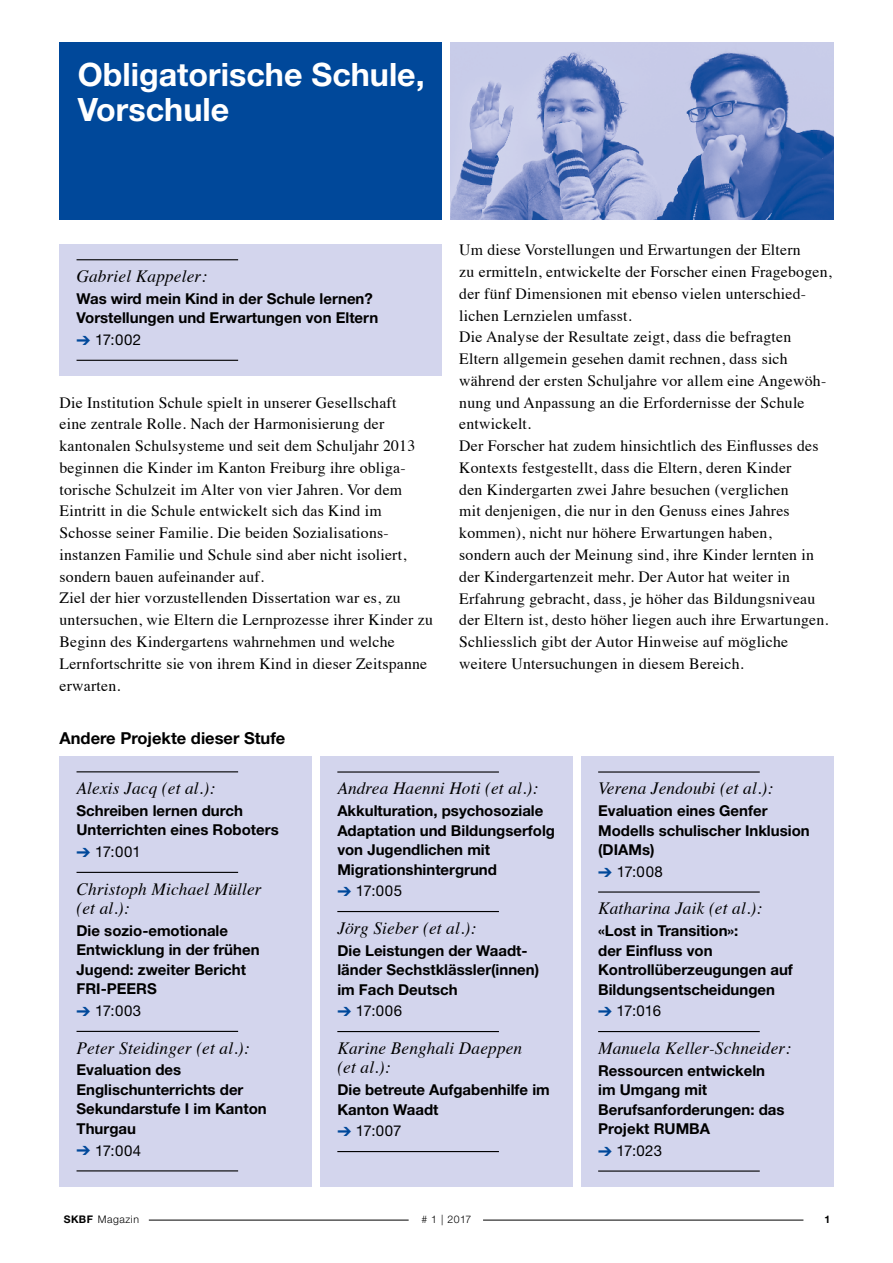
<style>
.page{position:relative;width:893px;height:1263px;background:#fff}
.page>*{position:absolute;margin:0;border:0;box-sizing:border-box;transform-origin:0 0}
.t1{font:700 32.25px/35.4px "Helvetica Neue LT";color:#fff}
.t2{font:italic 17.25px/19.5px "Times";letter-spacing:.01em;color:#000}
.t3{font:700 16.5px "Helvetica Neue LT";color:#000}
.t4{font:15.75px/21.8px "Times";letter-spacing:.015em;color:#000}
.t5{font:700 15px/19.5px "Helvetica Neue LT";color:#000}
.t6{font:15px "Helvetica Neue LT";letter-spacing:.025em;color:#000}
.t7{font:300 10.5px "Helvetica Neue LT";letter-spacing:.05em;color:#000}
.t8{font:700 10.5px "Helvetica Neue LT";color:#000}
.s1{color:#00489a}
.s2{font-weight:700}
</style>
<div class="page">
<div style="left:60px;top:244px;width:382px;height:132px;background:#d3d5ed"></div>
<hr style="left:77px;top:259px;width:161px;height:1px;background:#000">
<hr style="left:77px;top:360px;width:161px;height:1px;background:#000">
<div style="left:60px;top:757px;width:252px;height:429px;background:#d3d5ed"></div>
<hr style="left:77px;top:771px;width:161px;height:1px;background:#000">
<hr style="left:77px;top:872px;width:161px;height:1px;background:#000">
<hr style="left:77px;top:1031px;width:161px;height:1px;background:#000">
<hr style="left:77px;top:1170px;width:161px;height:1px;background:#000">
<div style="left:320px;top:757px;width:253px;height:430px;background:#d3d5ed"></div>
<hr style="left:337px;top:771px;width:162px;height:1px;background:#000">
<hr style="left:337px;top:911px;width:162px;height:1px;background:#000">
<hr style="left:337px;top:1031px;width:162px;height:1px;background:#000">
<hr style="left:337px;top:1151px;width:162px;height:1px;background:#000">
<div style="left:581px;top:757px;width:252px;height:430px;background:#d3d5ed"></div>
<hr style="left:598px;top:771px;width:162px;height:1px;background:#000">
<hr style="left:598px;top:891px;width:162px;height:1px;background:#000">
<hr style="left:598px;top:1031px;width:162px;height:1px;background:#000">
<hr style="left:598px;top:1170px;width:162px;height:1px;background:#000">
<div style="left:60px;top:43px;width:382px;height:177px;background:#00489a"></div>
<hr style="left:483px;top:1220px;width:320px;height:1px;background:#000">
<hr style="left:149px;top:1220px;width:260px;height:1px;background:#000">
<img style="left:451px;top:43px;width:382px;height:177px">
<h1 class="t1" style="left:78px;top:56px;width:348px">Obligatorische Schule,<br>Vorschule</h1>
<p class="t2" style="left:77px;top:265px;width:132px">Gabriel Kappeler:</p>
<p class="t5" style="left:77px;top:288px;width:303px">Was wird mein Kind in der Schule lernen?<br>Vorstellungen und Erwartungen von Eltern</p>
<p class="t6" style="left:77px;top:331px;width:66px"><span class="s1">➔</span> 17:002</p>
<p class="t4" style="left:60px;top:390px;width:375px">Die Institution Schule spielt in unserer Gesellschaft<br>eine zentrale Rolle. Nach der Harmonisierung der kantonalen Schulsysteme und seit dem Schuljahr 2013 beginnen die Kinder im Kanton Freiburg ihre obliga&shy;torische Schulzeit im Alter von vier Jahren. Vor dem Eintritt in die Schule entwickelt sich das Kind im Schosse seiner Familie. Die beiden Sozialisations&shy;instanzen Familie und Schule sind aber nicht isoliert, sondern bauen aufeinander auf.<br>Ziel der hier vorzustellenden Dissertation war es, zu untersuchen, wie Eltern die Lernprozesse ihrer Kinder zu Beginn des Kindergartens wahrnehmen und welche Lernfortschritte sie von ihrem Kind in dieser Zeitspanne erwarten.</p>
<p class="t3" style="left:60px;top:728px;width:227px">Andere Projekte dieser Stufe</p>
<p class="t4" style="left:459px;top:238px;width:374px">Um diese Vorstellungen und Erwartungen der Eltern<br>zu ermitteln, entwickelte der Forscher einen Fragebogen, der fünf Dimensionen mit ebenso vielen unterschied&shy;lichen Lernzielen umfasst.<br>Die Analyse der Resultate zeigt, dass die befragten Eltern allgemein gesehen damit rechnen, dass sich während der ersten Schuljahre vor allem eine Angewöh&shy;nung und Anpassung an die Erfordernisse der Schule entwickelt.<br>Der Forscher hat zudem hinsichtlich des Einflusses des Kontexts festgestellt, dass die Eltern, deren Kinder<br>den Kindergarten zwei Jahre besuchen (verglichen<br>mit denjenigen, die nur in den Genuss eines Jahres kommen), nicht nur höhere Erwartungen haben,<br>sondern auch der Meinung sind, ihre Kinder lernten in der Kindergartenzeit mehr. Der Autor hat weiter in Erfahrung gebracht, dass, je höher das Bildungsniveau der Eltern ist, desto höher liegen auch ihre Erwartungen.<br>Schliesslich gibt der Autor Hinweise auf mögliche weitere Untersuchungen in diesem Bereich.</p>
<p class="t2" style="left:77px;top:777px;width:140px">Alexis Jacq (et al.):</p>
<p class="t5" style="left:77px;top:800px;width:204px">Schreiben lernen durch<br>Unterrichten eines Roboters</p>
<p class="t6" style="left:77px;top:843px;width:66px"><span class="s1">➔</span> 17:001</p>
<p class="t2" style="left:77px;top:878px;width:187px">Christoph Michael Müller (et al.):</p>
<p class="t5" style="left:77px;top:920px;width:185px">Die sozio-emotionale<br>Entwicklung in der frühen<br>Jugend: zweiter Bericht<br>FRI-PEERS</p>
<p class="t6" style="left:77px;top:1002px;width:66px"><span class="s1">➔</span> 17:003</p>
<p class="t2" style="left:77px;top:1037px;width:174px">Peter Steidinger (et al.):</p>
<p class="t5" style="left:77px;top:1060px;width:192px">Evaluation des<br>Englischunterrichts der<br>Sekundarstufe I im Kanton<br>Thurgau</p>
<p class="t6" style="left:77px;top:1141px;width:66px"><span class="s1">➔</span> 17:004</p>
<p class="t2" style="left:337px;top:778px;width:202px">Andrea Haenni Hoti (et al.):</p>
<p class="t5" style="left:337px;top:801px;width:219px">Akkulturation, psychosoziale<br>Adaptation und Bildungserfolg von Jugendlichen mit<br>Migrationshintergrund</p>
<p class="t6" style="left:337px;top:882px;width:66px"><span class="s1">➔</span> 17:005</p>
<p class="t2" style="left:337px;top:917px;width:140px">Jörg Sieber (et al.):</p>
<p class="t5" style="left:337px;top:940px;width:203px">Die Leistungen der Waadt&shy;länder Sechstklässler(innen) im Fach Deutsch</p>
<p class="t6" style="left:337px;top:1002px;width:66px"><span class="s1">➔</span> 17:006</p>
<p class="t2" style="left:337px;top:1037px;width:186px">Karine Benghali Daeppen (et al.):</p>
<p class="t5" style="left:337px;top:1080px;width:214px">Die betreute Aufgabenhilfe im<br>Kanton Waadt</p>
<p class="t6" style="left:337px;top:1122px;width:66px"><span class="s1">➔</span> 17:007</p>
<p class="t2" style="left:598px;top:778px;width:177px">Verena Jendoubi (et al.):</p>
<p class="t5" style="left:598px;top:801px;width:213px">Evaluation eines Genfer<br>Modells schulischer Inklusion (DIAMs)</p>
<p class="t6" style="left:598px;top:862px;width:66px"><span class="s1">➔</span> 17:008</p>
<p class="t2" style="left:598px;top:898px;width:165px">Katharina Jaik (et al.):</p>
<p class="t5" style="left:598px;top:921px;width:196px">«Lost in Transition»:<br>der Einfluss von<br>Kontrollüberzeugungen auf<br>Bildungsentscheidungen</p>
<p class="t6" style="left:598px;top:1002px;width:65px"><span class="s1">➔</span> 17:016</p>
<p class="t2" style="left:598px;top:1037px;width:195px">Manuela Keller-Schneider:</p>
<p class="t5" style="left:598px;top:1060px;width:188px">Ressourcen entwickeln im Umgang mit<br>Berufsanforderungen: das<br>Projekt RUMBA</p>
<p class="t6" style="left:598px;top:1141px;width:66px"><span class="s1">➔</span> 17:023</p>
<p class="t7" style="left:64px;top:1213px;width:77px"><span class="s2">SKBF</span> Magazin</p>
<p class="t7" style="left:421px;top:1213px;width:51px"># 1 | 2017</p>
<p class="t8" style="left:824px;top:1212px;width:7px">1</p>
</div>
